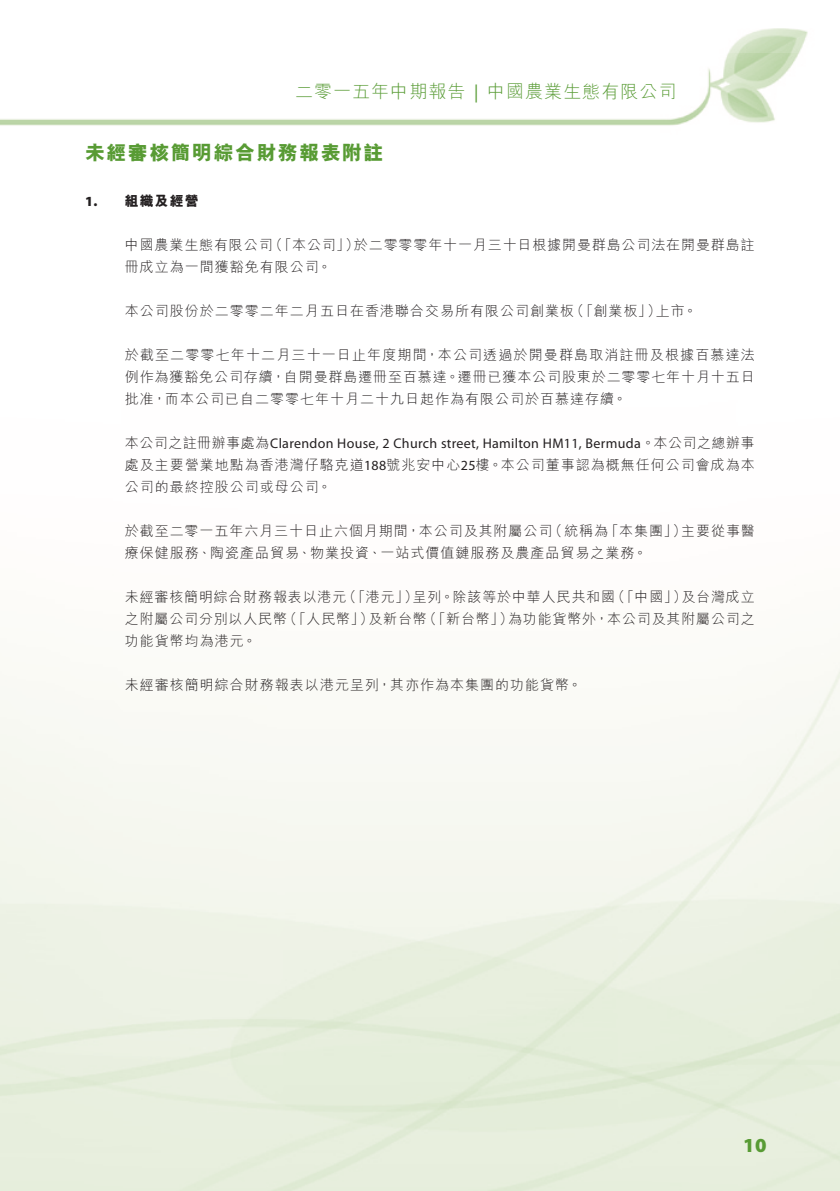
<style>
.page{position:relative;width:840px;height:1191px;background:#fff}
.page>*{position:absolute;margin:0;border:0;box-sizing:border-box;transform-origin:0 0}
.Heading_1{font:800 20px "M Hei HK";letter-spacing:.07em;color:#589b34}
.t1{font:900 20px "Myriad Pro";color:#589b34}
.t2{font:300 18px "M Hei HK";letter-spacing:.055em;color:#589b34}
.t3{font:18px "Myriad Pro";color:#589b34}
.Notes{font:300 14px/22px "M Hei HK";letter-spacing:.07em;color:#231f20}
.Notes_HD1{font:800 14px "M Hei HK";letter-spacing:.07em;color:#231f20}
.Notes_HD1-2{font:900 14px "Myriad Pro";color:#231f20}
.s1{font-family:"Myriad Pro";font-weight:400}
</style>
<div class="page">
<img style="left:1px;top:53px;width:799px;height:73px">
<img style="left:0;top:0;width:1px;height:1191px">
<img style="left:0;top:0;width:1px;height:142px">
<hr style="left:0;top:5px;width:1px;height:48px;background:#fff">
<p class="t2" style="left:295px;top:82px;width:172px">二零一五年中期報告</p>
<p class="t3" style="left:474px;top:81px;width:6px">|</p>
<p class="t2" style="left:487px;top:82px;width:191px">中國農業生態有限公司</p>
<p class="Heading_1" style="left:85px;top:142px;width:300px">未經審核簡明綜合財務報表附註</p>
<p class="Notes_HD1" style="left:125px;top:193px;width:75px">組織及經營</p>
<p class="Notes_HD1-2" style="left:85px;top:192px;width:14px">1.</p>
<p class="Notes" style="left:269px;top:233px;width:92px">（「本公司」）</p>
<p class="Notes" style="left:125px;top:233px;width:208px">中國農業生態有限公司<br>冊成立為一間獲豁免有限公司。</p>
<p class="Notes" style="left:354px;top:233px;width:402px">於二零零零年十一月三十日根據開曼群島公司法在開曼群島註</p>
<p class="Notes" style="left:570px;top:299px;width:92px">（「創業板」）</p>
<p class="Notes" style="left:125px;top:299px;width:450px">本公司股份於二零零二年二月五日在香港聯合交易所有限公司創業板</p>
<p class="Notes" style="left:125px;top:343px;width:631px;text-align:justify">於截至二零零七年十二月三十一日止年度期間，本公司透過於開曼群島取消註冊及根據百慕達法例作為獲豁免公司存續，自開曼群島遷冊至百慕達。遷冊已獲本公司股東於二零零七年十月十五日批准，而本公司已自二零零七年十月二十九日起作為有限公司於百慕達存續。</p>
<p class="Notes" style="left:125px;top:431px;width:631px;text-align:justify">本公司之註冊辦事處為<span class="s1">Clarendon House 2, Church street, Hamilton HM11, Bermuda</span>。本公司之總辦事處及主要營業地點為香港灣仔駱克道<span class="s1">188</span>號兆安中心<span class="s1">25</span>樓。本公司董事認為概無任何公司會成為本公司的最終控股公司或母公司。</p>
<p class="Notes" style="left:680px;top:519px;width:75px">主要從事醫</p>
<p class="Notes" style="left:655px;top:299px;width:43px">上市。</p>
<p class="Notes" style="left:548px;top:519px;width:61px">（統稱為</p>
<p class="Notes" style="left:604px;top:519px;width:83px">「本集團」）</p>
<p class="Notes" style="left:125px;top:519px;width:523px">於截至二零一五年六月三十日止六個月期間，本公司及其附屬公司<br>療保健服務、陶瓷產品貿易、物業投資、一站式價值鏈服務及農產品貿易之業務。</p>
<p class="Notes" style="left:342px;top:585px;width:77px">（「港元」）</p>
<p class="Notes" style="left:610px;top:585px;width:77px">（「中國」）</p>
<p class="Notes" style="left:412px;top:585px;width:204px">呈列。除該等於中華人民共和國</p>
<p class="Notes" style="left:125px;top:585px;width:223px">未經審核簡明綜合財務報表以港元</p>
<p class="Notes" style="left:681px;top:585px;width:75px">及台灣成立</p>
<p class="Notes" style="left:283px;top:607px;width:92px">（「人民幣」）</p>
<p class="Notes" style="left:422px;top:607px;width:92px">（「新台幣」）</p>
<p class="Notes" style="left:125px;top:607px;width:164px">之附屬公司分別以人民幣功能貨幣均為港元。</p>
<p class="Notes" style="left:125px;top:673px;width:458px">未經審核簡明綜合財務報表以港元呈列，其亦作為本集團的功能貨幣。</p>
<p class="Notes" style="left:507px;top:607px;width:248px">為功能貨幣外，本公司及其附屬公司之</p>
<p class="Notes" style="left:368px;top:607px;width:60px">及新台幣</p>
<h1 class="t1" style="left:742px;top:1132px;width:25px">10</h1>
</div>
